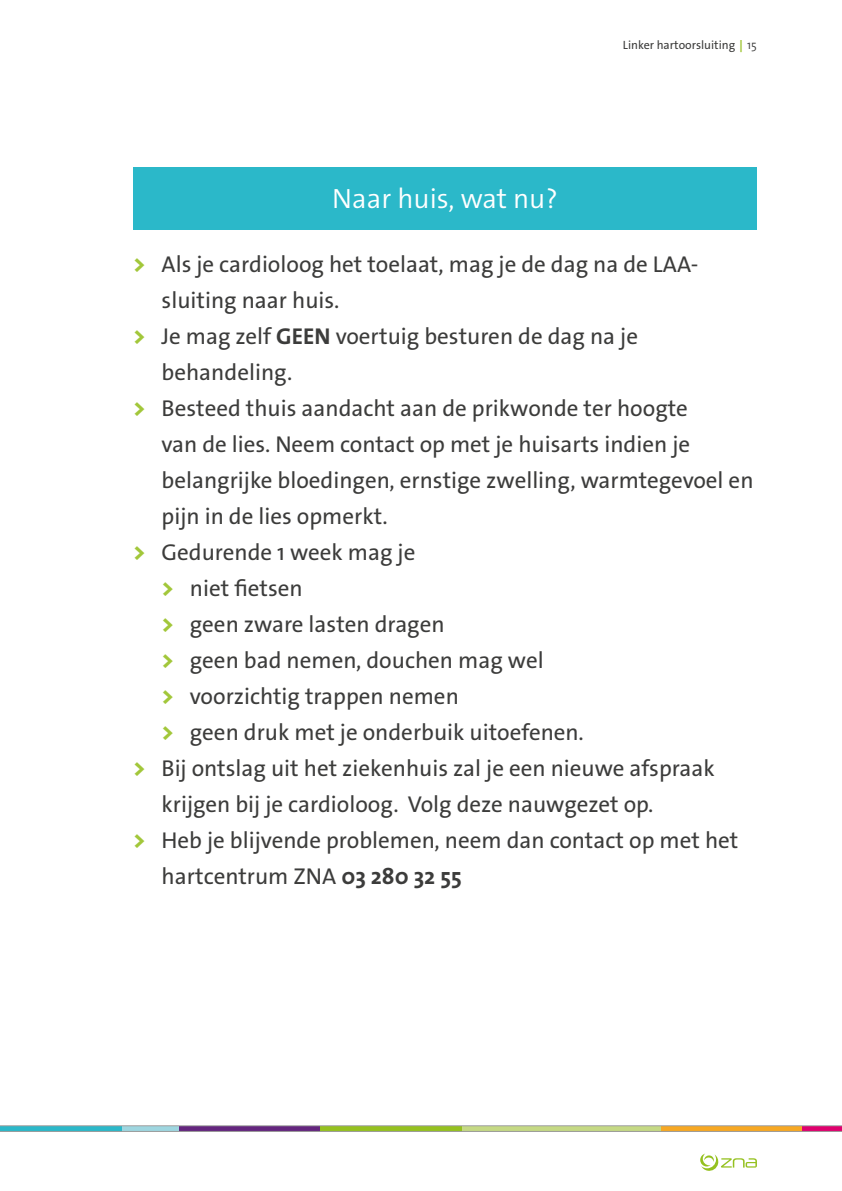
<style>
.page{position:relative;width:842px;height:1191px;background:#fff}
.page>*{position:absolute;margin:0;border:0;box-sizing:border-box;transform-origin:0 0}
.t1{font:300 28px "The Sans Os F";color:#fff}
.t2{font:23px "The Sans Os F";color:#3c3c3b}
.t3{font:12px "The Sans Os F";color:#3c3c3b}
.s1{font-weight:700;color:#a2c73a}
.s2{font-weight:300}
.s3{font-weight:800;color:#a2c73a}
.s4{font-weight:700}
</style>
<div class="page">
<svg style="left:0;top:1125px;width:842px;height:6px;background:#a1a27e"></svg>
<svg style="left:700px;top:1153px;width:57px;height:17px"></svg>
<div style="left:133px;top:167px;width:624px;height:62px;background:#2bb8c9"></div>
<p class="t1" style="left:332px;top:181px;width:227px">Naar huis, wat nu?</p>
<p class="t3" style="left:623px;top:37px;width:136px">Linker hartoorsluiting<span class="s1">↕</span><span class="s2">15</span></p>
<p class="t2" style="left:133px;top:250px;width:567px"><span class="s3">&gt;</span> Als je cardioloog het toelaat, mag je de dag na de LAA-</p>
<p class="t2" style="left:162px;top:286px;width:179px">sluiting naar huis.</p>
<p class="t2" style="left:133px;top:322px;width:506px"><span class="s3">&gt;</span> Je mag zelf <span class="s4">GEEN</span> voertuig besturen de dag na je</p>
<p class="t2" style="left:162px;top:358px;width:132px">behandeling.</p>
<p class="t2" style="left:133px;top:394px;width:556px"><span class="s3">&gt;</span> Besteed thuis aandacht aan de prikwonde ter hoogte</p>
<p class="t2" style="left:162px;top:430px;width:530px">van de lies. Neem contact op met je huisarts indien je</p>
<p class="t2" style="left:162px;top:466px;width:593px">belangrijke bloedingen, ernstige zwelling, warmtegevoel en</p>
<p class="t2" style="left:162px;top:502px;width:228px">pijn in de lies opmerkt.</p>
<p class="t2" style="left:133px;top:537px;width:284px"><span class="s3">&gt;</span> Gedurende 1 week mag je</p>
<p class="t2" style="left:162px;top:573px;width:143px"><span class="s3">&gt;</span> niet fietsen</p>
<p class="t2" style="left:162px;top:609px;width:284px"><span class="s3">&gt;</span> geen zware lasten dragen</p>
<p class="t2" style="left:162px;top:645px;width:384px"><span class="s3">&gt;</span> geen bad nemen, douchen mag wel</p>
<p class="t2" style="left:162px;top:681px;width:299px"><span class="s3">&gt;</span> voorzichtig trappen nemen</p>
<p class="t2" style="left:162px;top:717px;width:424px"><span class="s3">&gt;</span> geen druk met je onderbuik uitoefenen.</p>
<p class="t2" style="left:133px;top:753px;width:583px"><span class="s3">&gt;</span> Bij ontslag uit het ziekenhuis zal je een nieuwe afspraak</p>
<p class="t2" style="left:162px;top:789px;width:493px">krijgen bij je cardioloog. Volg deze nauwgezet op.</p>
<p class="t2" style="left:133px;top:825px;width:607px"><span class="s3">&gt;</span> Heb je blijvende problemen, neem dan contact op met het</p>
<p class="t2" style="left:162px;top:861px;width:302px">hartcentrum ZNA <span class="s4">03 280 32 55</span></p>
</div>
